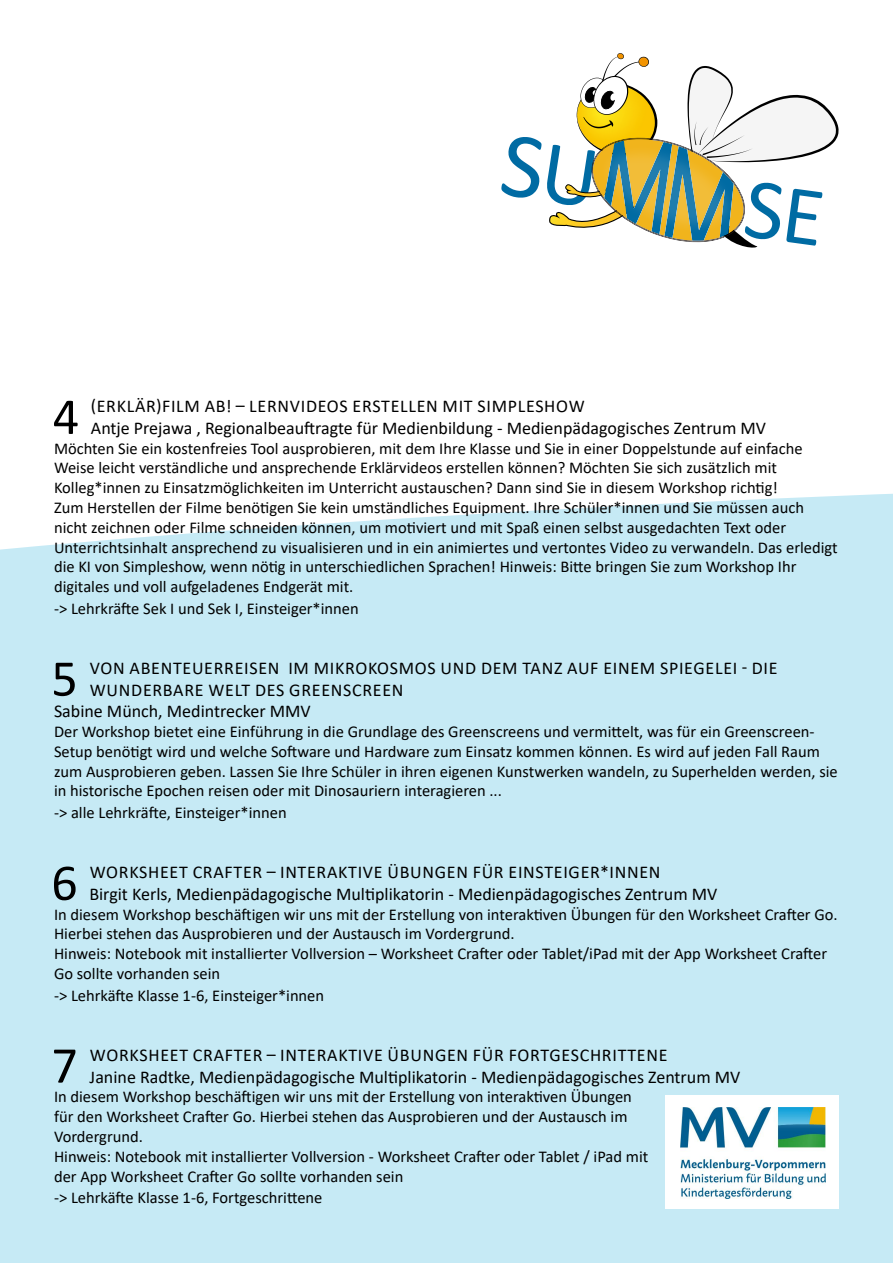
<style>
.page{position:relative;width:893px;height:1263px;background:#fff}
.page>*{position:absolute;margin:0;border:0;box-sizing:border-box;transform-origin:0 0}
.t1{font:52.05px "Calibri";color:#000}
.t2{font:18px/21.6px "Calibri";color:#000}
.t3{font:18px "Calibri";letter-spacing:.04em;color:#000}
.t4{font:16.5px/19.8px "Calibri";color:#000}
</style>
<div class="page">
<div style="left:0;top:494px;width:893px;height:769px;background:#c6eaf5"></div>
<div style="left:666px;top:1095px;width:173px;height:114px;background:#fff"></div>
<img style="left:680px;top:1107px;width:145px;height:91px">
<svg style="left:549px;top:53px;width:290px;height:195px"></svg>
<h1 class="t1" style="left:53px;top:380px;width:28px">4</h1>
<p class="t2" style="left:91px;top:395px;width:677px">(ERKLÄR)FILM AB! – LERNVIDEOS ERSTELLEN MIT SIMPLESHOW<br>Antje Prejawa , Regionalbeauftragte für Medienbildung - Medienpädagogisches Zentrum MV</p>
<p class="t4" style="left:54px;top:438px;width:785px">Möchten Sie ein kostenfreies Tool ausprobieren, mit dem Ihre Klasse und Sie in einer Doppelstunde auf einfache Weise leicht verständliche und ansprechende Erklärvideos erstellen können? Möchten Sie sich zusätzlich mit Kolleg*innen zu Einsatzmöglichkeiten im Unterricht austauschen? Dann sind Sie in diesem Workshop richtig!<br>Zum Herstellen der Filme benötigen Sie kein umständliches Equipment. Ihre Schüler*innen und Sie müssen auch nicht zeichnen oder Filme schneiden können, um motiviert und mit Spaß einen selbst ausgedachten Text oder Unterrichtsinhalt ansprechend zu visualisieren und in ein animiertes und vertontes Video zu verwandeln. Das erledigt die KI von Simpleshow, wenn nötig in unterschiedlichen Sprachen! Hinweis: Bitte bringen Sie zum Workshop Ihr digitales und voll aufgeladenes Endgerät mit.</p>
<p class="t4" style="left:54px;top:598px;width:306px">-&gt; Lehrkräfte Sek I und Sek I, Einsteiger*innen</p>
<h1 class="t1" style="left:51px;top:642px;width:28px">5</h1>
<p class="t3" style="left:90px;top:656px;width:689px">VON ABENTEUERREISEN IM MIKROKOSMOS UND DEM TANZ AUF EINEM SPIEGELEI - DIE</p>
<p class="t3" style="left:90px;top:677px;width:315px">WUNDERBARE WELT DES GREENSCREEN</p>
<p class="t2" style="left:54px;top:700px;width:258px">Sabine Münch, Medintrecker MMV</p>
<p class="t4" style="left:54px;top:721px;width:785px">Der Workshop bietet eine Einführung in die Grundlage des Greenscreens und vermittelt, was für ein Greenscreen-Setup benötigt wird und welche Software und Hardware zum Einsatz kommen können. Es wird auf jeden Fall Raum zum Ausprobieren geben. Lassen Sie Ihre Schüler in ihren eigenen Kunstwerken wandeln, zu Superhelden werden, sie in historische Epochen reisen oder mit Dinosauriern interagieren ...</p>
<p class="t4" style="left:54px;top:802px;width:234px">-&gt; alle Lehrkräfte, Einsteiger*innen</p>
<h1 class="t1" style="left:51px;top:846px;width:28px">6</h1>
<p class="t2" style="left:89px;top:861px;width:629px">WORKSHEET CRAFTER – INTERAKTIVE ÜBUNGEN FÜR EINSTEIGER*INNEN<br>Birgit Kerls, Medienpädagogische Multiplikatorin - Medienpädagogisches Zentrum MV</p>
<p class="t4" style="left:54px;top:904px;width:785px">In diesem Workshop beschäftigen wir uns mit der Erstellung von interaktiven Übungen für den Worksheet Crafter Go.<br>Hierbei stehen das Ausprobieren und der Austausch im Vordergrund.<br>Hinweis: Notebook mit installierter Vollversion – Worksheet Crafter oder Tablet/iPad mit der App Worksheet Crafter Go sollte vorhanden sein</p>
<p class="t4" style="left:54px;top:985px;width:272px">-&gt; Lehrkäfte Klasse 1-6, Einsteiger*innen</p>
<h1 class="t1" style="left:51px;top:1029px;width:28px">7</h1>
<p class="t2" style="left:90px;top:1044px;width:652px">WORKSHEET CRAFTER – INTERAKTIVE ÜBUNGEN FÜR FORTGESCHRITTENE<br>Janine Radtke, Medienpädagogische Multiplikatorin - Medienpädagogisches Zentrum MV</p>
<p class="t4" style="left:54px;top:1086px;width:596px">In diesem Workshop beschäftigen wir uns mit der Erstellung von interaktiven Übungen für den Worksheet Crafter Go. Hierbei stehen das Ausprobieren und der Austausch im Vordergrund.<br>Hinweis: Notebook mit installierter Vollversion - Worksheet Crafter oder Tablet / iPad mit der App Worksheet Crafter Go sollte vorhanden sein</p>
<p class="t4" style="left:54px;top:1187px;width:270px">-&gt; Lehrkäfte Klasse 1-6, Fortgeschrittene</p>
</div>
